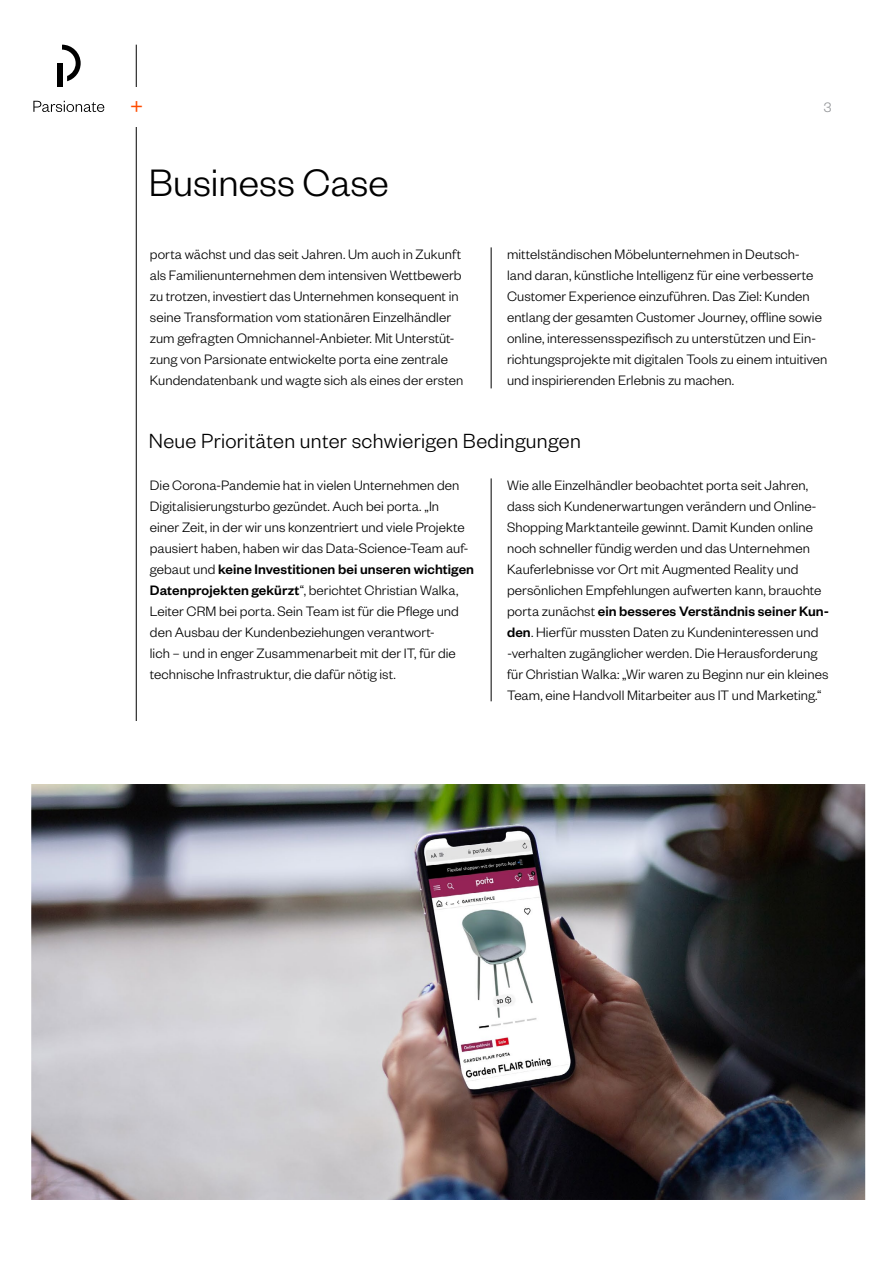
<style>
.page{position:relative;width:893px;height:1263px;background:#fff}
.page>*{position:absolute;margin:0;border:0;box-sizing:border-box;transform-origin:0 0}
.t1{font:300 42px "Founders Grotesk";color:#000}
.t2{font:300 22.5px "Founders Grotesk";letter-spacing:.015em;color:#000}
.t3{font:21px "Founders Grotesk";color:#ff4c00}
.t4{font:300 15px/21px "Founders Grotesk";letter-spacing:.005em;color:#000}
.t5{font:300 15px "Founders Grotesk";color:#939598}
.s1{font-weight:500}
</style>
<div class="page">
<hr style="left:136px;top:45px;width:1px;height:1149px;background:#000">
<div style="left:117px;top:87px;width:34px;height:39px;background:#fff"></div>
<svg style="left:33px;top:101px;width:71px;height:11px"></svg>
<svg style="left:62px;top:45px;width:19px;height:36px"></svg>
<div style="left:57px;top:63px;width:5px;height:24px;background:#000"></div>
<img style="left:31px;top:689px;width:835px;height:511px">
<hr style="left:491px;top:478px;width:1px;height:223px;background:#000">
<hr style="left:491px;top:247px;width:1px;height:141px;background:#000">
<h3 class="t3" style="left:130px;top:94px;width:14px">+</h3>
<p class="t5" style="left:824px;top:98px;width:9px">3</p>
<h1 class="t1" style="left:149px;top:157px;width:241px">Business Case</h1>
<p class="t4" style="left:150px;top:243px;width:315px">porta wächst und das seit Jahren. Um auch in Zukunft als Familienunternehmen dem intensiven Wettbewerb zu trotzen, investiert das Unternehmen konsequent in seine Transformation vom stationären Einzelhändler zum gefragten Omnichannel-Anbieter. Mit Unterstüt&shy;zung von Parsionate entwickelte porta eine zentrale Kundendatenbank und wagte sich als eines der ersten</p>
<p class="t4" style="left:507px;top:243px;width:322px">mittelständischen Möbelunternehmen in Deutsch&shy;land daran, künstliche Intelligenz für eine verbesserte Customer Experience einzuführen. Das Ziel: Kunden entlang der gesamten Customer Journey, offline sowie online, interessensspezifisch zu unterstützen und Ein&shy;richtungsprojekte mit digitalen Tools zu einem intuitiven und inspirierenden Erlebnis zu machen.</p>
<h2 class="t2" style="left:149px;top:427px;width:433px">Neue Prioritäten unter schwierigen Bedingungen</h2>
<p class="t4" style="left:150px;top:474px;width:326px">Die Corona-Pandemie hat in vielen Unternehmen den Digitalisierungsturbo gezündet. Auch bei porta. „In<br>einer Zeit, in der wir uns konzentriert und viele Projekte pausiert haben, haben wir das Data-Science-Team auf&shy;gebaut und <span class="s1">keine Investitionen bei unseren wichtigen Datenprojekten gekürzt</span>“, berichtet Christian Walka, Leiter CRM bei porta. Sein Team ist für die Pflege und den Ausbau der Kundenbeziehungen verantwort-<br>lich – und in enger Zusammenarbeit mit der IT, für die technische Infrastruktur, die dafür nötig ist.</p>
<p class="t4" style="left:507px;top:474px;width:323px">Wie alle Einzelhändler beobachtet porta seit Jahren, dass sich Kundenerwartungen verändern und Online-Shopping Marktanteile gewinnt. Damit Kunden online noch schneller fündig werden und das Unternehmen Kauferlebnisse vor Ort mit Augmented Reality und persönlichen Empfehlungen aufwerten kann, brauchte porta zunächst <span class="s1">ein besseres Verständnis seiner Kun&shy;den</span>. Hierfür mussten Daten zu Kundeninteressen und -verhalten zugänglicher werden. Die Herausforderung für Christian Walka: „Wir waren zu Beginn nur ein kleines Team, eine Handvoll Mitarbeiter aus IT und Marketing.“</p>
</div>
